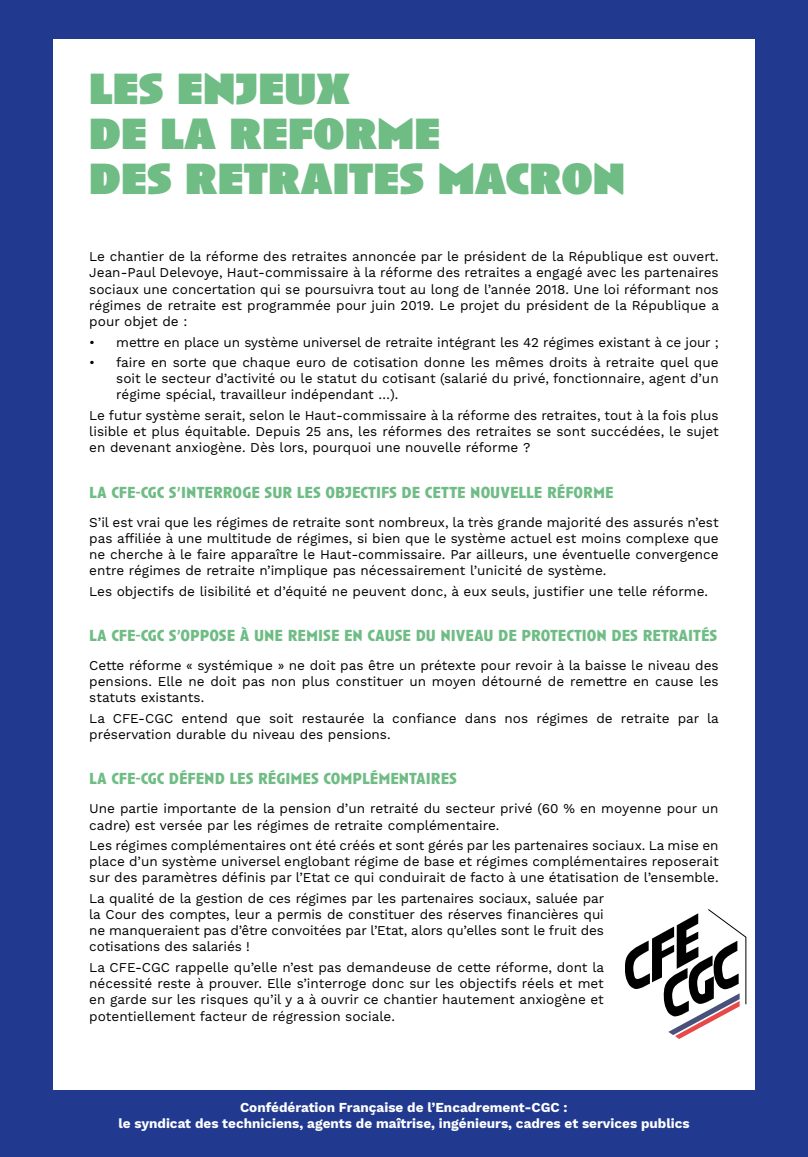
<style>
.page{position:relative;width:808px;height:1157px;background:#213a8f}
.page>*{position:absolute;margin:0;border:0;box-sizing:border-box;transform-origin:0 0}
.t1{font:900 45px/45px "Anisette";color:#6fbc85}
.t2{font:700 16.5px "Anisette Pro";color:#6fbc85}
.t3{font:13.5px/16.2px "Work Sans";color:#000;text-align:justify}
.t4{font:700 13.5px/16.2px "Work Sans";color:#fff;text-align:center}
</style>
<div class="page">
<div style="left:53px;top:39px;width:702px;height:1051px;background:#fff"></div>
<svg style="left:625px;top:909px;width:121px;height:130px"></svg>
<h1 class="t1" style="left:89px;top:66px;width:537px">LES ENJEUX<br>DE LA REFORME<br>DES RETRAITES MACRON</h1>
<p class="t3" style="left:89px;top:249px;width:631px">Le chantier de la réforme des retraites annoncée par le président de la République est ouvert.<br>Jean-Paul Delevoye, Haut-commissaire à la réforme des retraites a engagé avec les partenaires sociaux une concertation qui se poursuivra tout au long de l’année 2018. Une loi réformant nos régimes de retraite est programmée pour juin 2019. Le projet du président de la République a pour objet de :</p>
<p class="t3" style="left:89px;top:334px;width:631px">• mettre en place un système universel de retraite intégrant les 42 régimes existant à ce jour ;</p>
<p class="t3" style="left:116px;top:355px;width:604px;text-indent:-27px">• faire en sorte que chaque euro de cotisation donne les mêmes droits à retraite quel que soit le secteur d’activité ou le statut du cotisant (salarié du privé, fonctionnaire, agent d’un régime spécial, travailleur indépendant …).</p>
<p class="t3" style="left:89px;top:408px;width:631px">Le futur système serait, selon le Haut-commissaire à la réforme des retraites, tout à la fois plus lisible et plus équitable. Depuis 25 ans, les réformes des retraites se sont succédées, le sujet en devenant anxiogène. Dès lors, pourquoi une nouvelle réforme ?</p>
<p class="t2" style="left:89px;top:480px;width:526px">LA CFE-CGC S’INTERROGE SUR LES OBJECTIFS DE CETTE NOUVELLE RÉFORME</p>
<p class="t3" style="left:89px;top:514px;width:631px">S’il est vrai que les régimes de retraite sont nombreux, la très grande majorité des assurés n’est pas affiliée à une multitude de régimes, si bien que le système actuel est moins complexe que ne cherche à le faire apparaître le Haut-commissaire. Par ailleurs, une éventuelle convergence entre régimes de retraite n’implique pas nécessairement l’unicité de système.</p>
<p class="t3" style="left:89px;top:583px;width:620px">Les objectifs de lisibilité et d’équité ne peuvent donc, à eux seuls, justifier une telle réforme.</p>
<p class="t2" style="left:89px;top:624px;width:630px">LA CFE-CGC S’OPPOSE À UNE REMISE EN CAUSE DU NIVEAU DE PROTECTION DES RETRAITÉS</p>
<p class="t3" style="left:89px;top:658px;width:631px">Cette réforme « systémique » ne doit pas être un prétexte pour revoir à la baisse le niveau des pensions. Elle ne doit pas non plus constituer un moyen détourné de remettre en cause les statuts existants.</p>
<p class="t3" style="left:89px;top:710px;width:631px">La CFE-CGC entend que soit restaurée la confiance dans nos régimes de retraite par la préservation durable du niveau des pensions.</p>
<p class="t2" style="left:89px;top:767px;width:369px">LA CFE-CGC DÉFEND LES RÉGIMES COMPLÉMENTAIRES</p>
<p class="t3" style="left:89px;top:801px;width:631px">Une partie importante de la pension d’un retraité du secteur privé (60 % en moyenne pour un cadre) est versée par les régimes de retraite complémentaire.</p>
<p class="t3" style="left:89px;top:838px;width:631px">Les régimes complémentaires ont été créés et sont gérés par les partenaires sociaux. La mise en place d’un système universel englobant régime de base et régimes complémentaires reposerait sur des paramètres définis par l’Etat ce qui conduirait de facto à une étatisation de l’ensemble.</p>
<p class="t3" style="left:89px;top:890px;width:516px">La qualité de la gestion de ces régimes par les partenaires sociaux, saluée par la Cour des comptes, leur a permis de constituer des réserves financières qui ne manqueraient pas d’être convoitées par l’Etat, alors qu’elles sont le fruit des cotisations des salariés !</p>
<p class="t3" style="left:89px;top:959px;width:516px">La CFE-CGC rappelle qu’elle n’est pas demandeuse de cette réforme, dont la nécessité reste à prouver. Elle s’interroge donc sur les objectifs réels et met en garde sur les risques qu’il y a à ouvrir ce chantier hautement anxiogène et potentiellement facteur de régression sociale.</p>
<p class="t4" style="left:118px;top:1100px;width:573px">Confédération Française de l’Encadrement-CGC :<br>le syndicat des techniciens, agents de maîtrise, ingénieurs, cadres et services publics</p>
</div>
